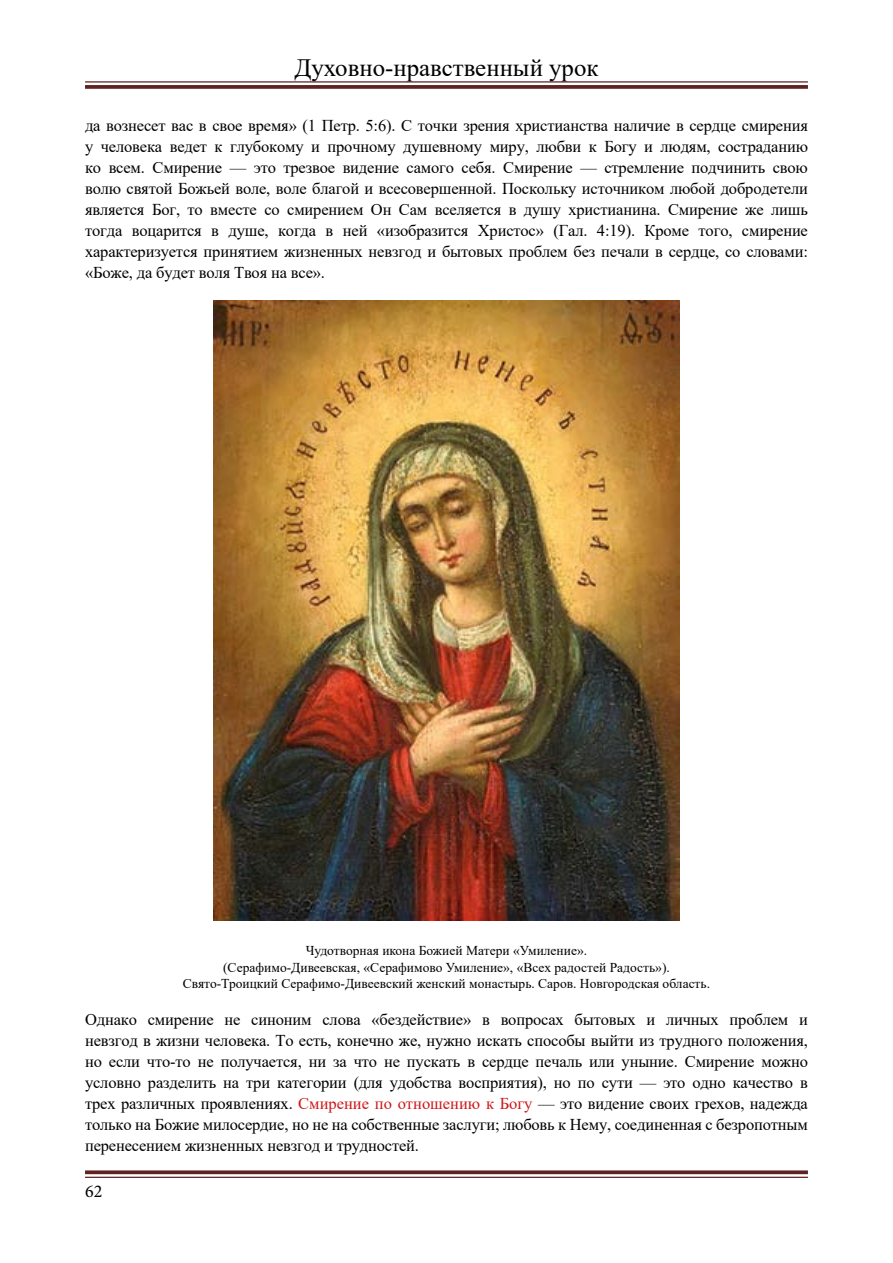
<style>
.page{position:relative;width:893px;height:1263px;background:#fff}
.page>*{position:absolute;margin:0;border:0;box-sizing:border-box;transform-origin:0 0}
.t1{font:24.9px "Times New Roman";color:#000}
.t2{font:18px "Minion Pro";color:#000}
.t3{font:16.5px/21px "Times New Roman";letter-spacing:-.01em;color:#000;text-align:justify}
.t4{font:13.5px/16.5px "Times New Roman";color:#000;text-align:center}
.s1{color:#cd171a}
</style>
<div class="page">
<hr style="left:85px;top:81px;width:723px;height:2px;background:#5e2222">
<svg style="left:85px;top:85px;width:723px;height:4px;background:#672f2f"></svg>
<svg style="left:85px;top:1170px;width:723px;height:4px;background:#6f3a3a"></svg>
<hr style="left:85px;top:1177px;width:723px;height:1px;background:#5e2222">
<img style="left:214px;top:300px;width:465px;height:621px">
<h1 class="t1" style="left:294px;top:50px;width:306px">Духовно-нравственный урок</h1>
<p class="t3" style="left:85px;top:114px;width:724px">да вознесет вас в свое время» (1 Петр. 5:6). С точки зрения христианства наличие в сердце смирения у человека ведет к глубокому и прочному душевному миру, любви к Богу и людям, состраданию ко всем. Смирение — это трезвое видение самого себя. Смирение — стремление подчинить свою волю святой Божьей воле, воле благой и всесовершенной. Поскольку источником любой добродетели является Бог, то вместе со смирением Он Сам вселяется в душу христианина. Смирение же лишь тогда воцарится в душе, когда в ней «изобразится Христос» (Гал. 4:19). Кроме того, смирение характеризуется принятием жизненных невзгод и бытовых проблем без печали в сердце, со словами: «Боже, да будет воля Твоя на все».</p>
<p class="t4" style="left:183px;top:942px;width:529px">Чудотворная икона Божией Матери «Умиление».<br>(Серафимо-Дивеевская, «Серафимово Умиление», «Всех радостей Радость»).<br>Свято-Троицкий Серафимо-Дивеевский женский монастырь. Саров. Новгородская область.</p>
<p class="t3" style="left:85px;top:1008px;width:724px">Однако смирение не синоним слова «бездействие» в вопросах бытовых и личных проблем и невзгод в жизни человека. То есть, конечно же, нужно искать способы выйти из трудного положения, но если что-то не получается, ни за что не пускать в сердце печаль или уныние. Смирение можно условно разделить на три категории (для удобства восприятия), но по сути — это одно качество в трех различных проявлениях. <span class="s1">Смирение по отношению к Богу</span> — это видение своих грехов, надежда только на Божие милосердие, но не на собственные заслуги; любовь к Нему, соединенная с безропотным перенесением жизненных невзгод и трудностей.</p>
<p class="t2" style="left:85px;top:1179px;width:19px">62</p>
</div>
